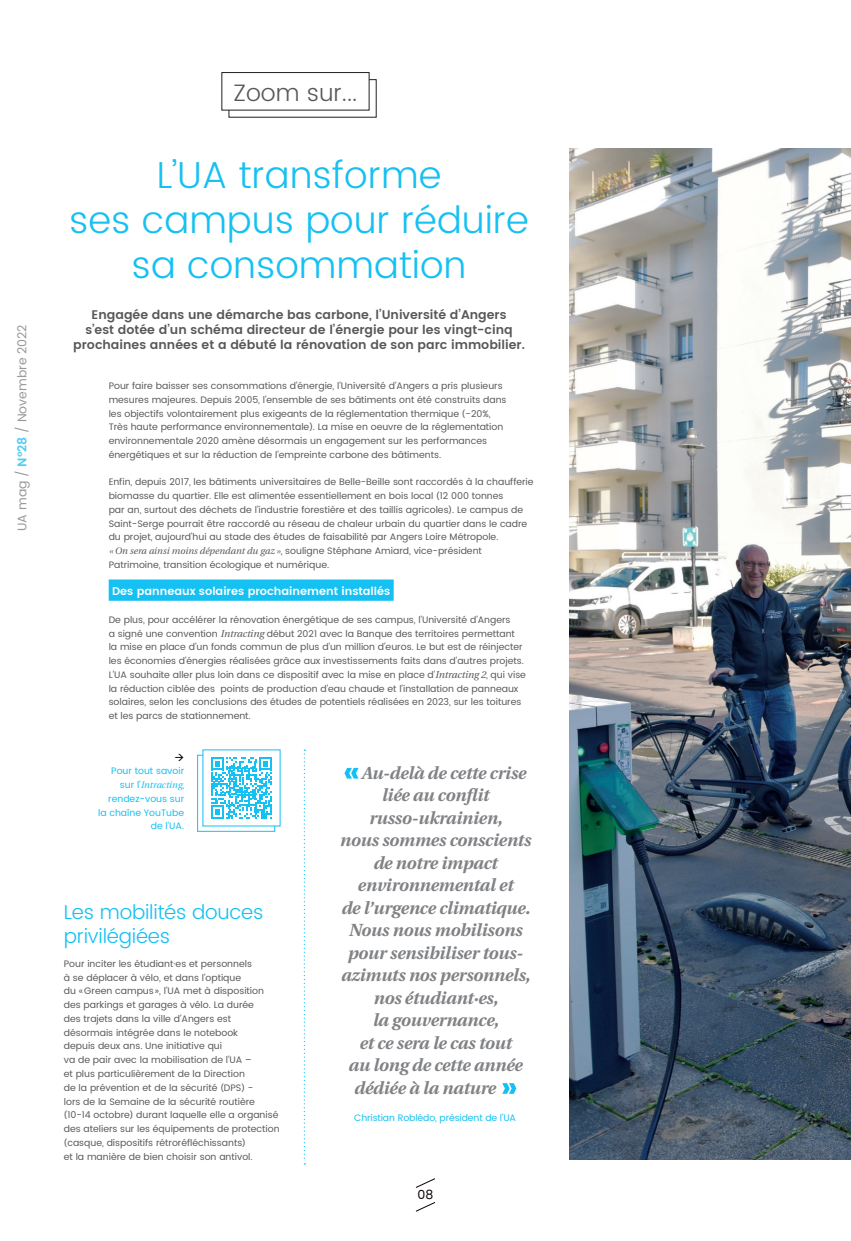
<style>
.page{position:relative;width:851px;height:1241px;background:#fff}
.page>*{position:absolute;margin:0;border:0;box-sizing:border-box;transform-origin:0 0}
.t1{font:300 37.5px/45px "UA Poppins Texte";color:#15c0f2;text-align:center}
.t2{font:300 23.75px "UA Poppins Texte";color:#57585a}
.t3{font:300 20px/24px "UA Poppins Texte";letter-spacing:-.01em;color:#15c0f2}
.t4{font:italic 700 17.5px "UA Poppins Texte";letter-spacing:-.01em;color:#808285}
.t5{font:600 12.5px/15px "UA Poppins Texte";color:#57585a;text-align:center}
.t6{font:12.5px "UA Poppins Texte";color:#97999c}
.t7{font:12.5px "UA Poppins Texte";color:#080302}
.t8{font:600 11.25px "UA Poppins Texte";color:#fff}
.t9{font:9.38px/13.8px "UA Poppins Texte";color:#57585a}
.t10{font:9.38px/13.8px "UA Poppins Texte";color:#15c0f2;text-align:right}
.s1{font-weight:600;color:#51caf5}
.s2{font-style:italic}
.s3{font-style:italic;font-size:10px}
</style>
<div class="page">
<img style="left:569px;top:149px;width:281px;height:1010px">
<div style="left:109px;top:579px;width:284px;height:21px;background:#15c0f2"></div>
<div style="left:221px;top:72px;width:148px;height:39px;border:1px solid #231f20"></div>
<svg style="left:197px;top:754px;width:78px;height:77px"></svg>
<div style="left:203px;top:749px;width:77px;height:76px;background:#fff"></div>
<svg style="left:211px;top:757px;width:61px;height:61px"></svg>
<svg style="left:344px;top:767px;width:14px;height:11px"></svg>
<svg style="left:502px;top:1083px;width:14px;height:10px"></svg>
<svg style="left:304px;top:749px;width:1px;height:415px"></svg>
<svg style="left:415px;top:1178px;width:20px;height:10px"></svg>
<svg style="left:415px;top:1202px;width:21px;height:9px"></svg>
<h3 class="t6" style="left:13px;top:531px;width:208px;rotate:-90deg">UA mag / <span class="s1">N°28</span> / Novembre 2022</h3>
<h2 class="t2" style="left:233px;top:75px;width:125px">Zoom sur...</h2>
<h1 class="t1" style="left:69px;top:154px;width:461px">L’UA transforme<br>ses campus pour réduire sa consommation</h1>
<h3 class="t5" style="left:73px;top:306px;width:453px">Engagée dans une démarche bas carbone, l’Université d’Angers<br>s’est dotée d’un schéma directeur de l’énergie pour les vingt-cinq prochaines années et a débuté la rénovation de son parc immobilier.</h3>
<p class="t9" style="left:109px;top:379px;width:399px">Pour faire baisser ses consommations d’énergie, l’Université d’Angers a pris plusieurs mesures majeures. Depuis 2005, l’ensemble de ses bâtiments ont été construits dans les objectifs volontairement plus exigeants de la réglementation thermique (-20%, Très haute performance environnementale). La mise en oeuvre de la réglementation environnementale 2020 amène désormais un engagement sur les performances énergétiques et sur la réduction de l’empreinte carbone des bâtiments.</p>
<p class="t9" style="left:109px;top:475px;width:426px">Enfin, depuis 2017, les bâtiments universitaires de Belle-Beille sont raccordés à la chaufferie biomasse du quartier. Elle est alimentée essentiellement en bois local (12 000 tonnes<br>par an, surtout des déchets de l’industrie forestière et des taillis agricoles). Le campus de Saint-Serge pourrait être raccordé au réseau de chaleur urbain du quartier dans le cadre du projet, aujourd'hui au stade des études de faisabilité par Angers Loire Métropole.<br><span class="s2">« On sera ainsi moins dépendant du gaz »</span>, souligne Stéphane Amiard, vice-président Patrimoine, transition écologique et numérique.</p>
<p class="t8" style="left:112px;top:582px;width:280px">Des panneaux solaires prochainement installés</p>
<p class="t9" style="left:109px;top:613px;width:419px">De plus, pour accélérer la rénovation énergétique de ses campus, l’Université d’Angers<br>a signé une convention <span class="s3">Intracting</span> début 2021 avec la Banque des territoires permettant<br>la mise en place d’un fonds commun de plus d’un million d’euros. Le but est de réinjecter les économies d’énergies réalisées grâce aux investissements faits dans d’autres projets.<br>L’UA souhaite aller plus loin dans ce dispositif avec la mise en place d’<span class="s3">Intracting 2</span>, qui vise la réduction ciblée des points de production d’eau chaude et l’installation de panneaux solaires, selon les conclusions des études de potentiels réalisées en 2023, sur les toitures et les parcs de stationnement.</p>
<p class="t10" style="left:98px;top:764px;width:88px">Pour tout savoir sur l’<span class="s2">Intracting</span>, rendez-vous sur la chaîne YouTube de l’UA.</p>
<h3 class="t4" style="left:361px;top:758px;width:166px">Au-delà de cette crise</h3>
<h3 class="t4" style="left:381px;top:781px;width:109px">liée au conflit</h3>
<h3 class="t4" style="left:368px;top:803px;width:135px">russo-ukrainien,</h3>
<h3 class="t4" style="left:339px;top:826px;width:192px">nous sommes conscients</h3>
<h3 class="t4" style="left:373px;top:848px;width:125px">de notre impact</h3>
<h3 class="t4" style="left:357px;top:871px;width:157px">environnemental et</h3>
<h3 class="t4" style="left:341px;top:893px;width:190px">de l’urgence climatique.</h3>
<h3 class="t4" style="left:348px;top:916px;width:175px">Nous nous mobilisons</h3>
<h3 class="t4" style="left:347px;top:938px;width:177px">pour sensibiliser tous-</h3>
<h3 class="t4" style="left:341px;top:961px;width:191px">azimuts nos personnels,</h3>
<h3 class="t4" style="left:373px;top:983px;width:126px">nos étudiant·es,</h3>
<h3 class="t4" style="left:372px;top:1006px;width:128px">la gouvernance,</h3>
<h3 class="t4" style="left:359px;top:1028px;width:154px">et ce sera le cas tout</h3>
<h3 class="t4" style="left:348px;top:1051px;width:175px">au long de cette année</h3>
<h3 class="t4" style="left:354px;top:1073px;width:143px">dédiée à la nature</h3>
<p class="t10" style="left:354px;top:1111px;width:163px">Christian Roblédo, président de l'UA</p>
<h3 class="t3" style="left:64px;top:900px;width:201px">Les mobilités douces privilégiées</h3>
<p class="t9" style="left:64px;top:956px;width:217px">Pour inciter les étudiant∙es et personnels<br>à se déplacer à vélo, et dans l’optique<br>du «Green campus», l’UA met à disposition des parkings et garages à vélo. La durée<br>des trajets dans la ville d’Angers est désormais intégrée dans le notebook<br>depuis deux ans. Une initiative qui<br>va de pair avec la mobilisation de l’UA –<br>et plus particulièrement de la Direction<br>de la prévention et de la sécurité (DPS) -<br>lors de la Semaine de la sécurité routière (10-14 octobre) durant laquelle elle a organisé des ateliers sur les équipements de protection (casque, dispositifs rétroréfléchissants)<br>et la manière de bien choisir son antivol.</p>
<h3 class="t7" style="left:417px;top:1185px;width:17px">08</h3>
</div>
